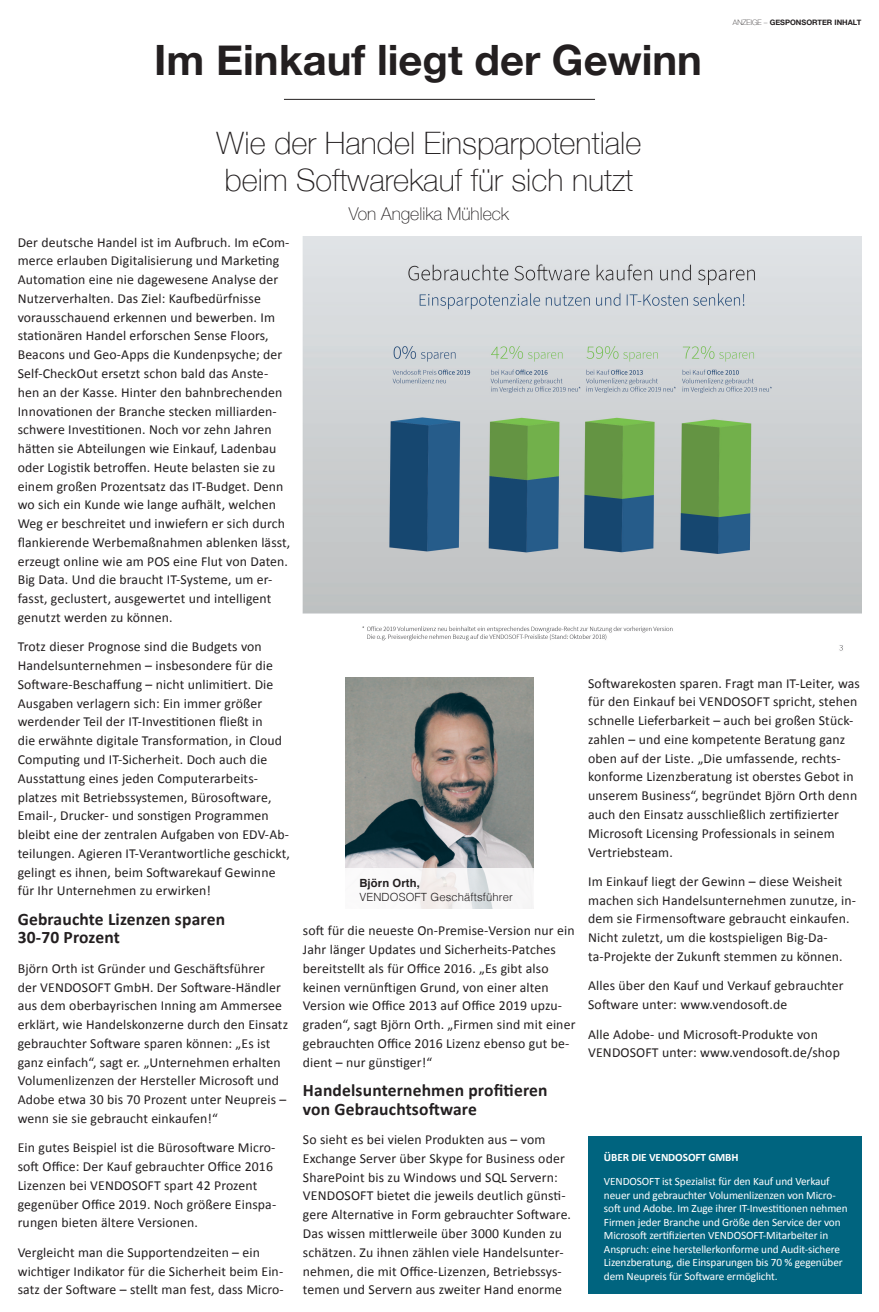
<style>
.page{position:relative;width:879px;height:1312px;background:#fff}
.page>*{position:absolute;margin:0;border:0;box-sizing:border-box;transform-origin:0 0}
.t1{font:700 41.75px "Helvetica Neue";color:#231f20}
.t2{font:100 30.88px/37px "Helvetica Neue";color:#231f20}
.t3{font:100 17.62px "Helvetica Neue";color:#231f20}
.t4{font:700 17.5px/18.8px "Calibri";letter-spacing:.01em;color:#231f20}
.t5{font:13.75px/18.8px "Calibri";letter-spacing:.01em;color:#231f20}
.t6{font:11.25px/13.5px "Calibri";letter-spacing:-.01em;color:#fff}
.t7{font:300 11.25px "Helvetica";letter-spacing:.01em;color:#231f20}
.t8{font:700 11.25px "Calibri";letter-spacing:-.01em;color:#fff}
.t9{font:700 11.25px "Helvetica";letter-spacing:.01em;color:#231f20}
.t10{font:700 7.5px "Helvetica Neue";color:#231f20}
.s1{font-weight:100}
</style>
<div class="page">
<hr style="left:284px;top:99px;width:311px;height:1px;background:#231f20">
<img style="left:303px;top:236px;width:558px;height:415px">
<div style="left:588px;top:1136px;width:273px;height:157px;background:#00647f"></div>
<img style="left:346px;top:677px;width:187px;height:190px">
<svg style="left:345px;top:867px;width:189px;height:42px;fill:#f7f6f7"></svg>
<h1 class="t1" style="left:154px;top:27px;width:549px">Im Einkauf liegt der Gewinn</h1>
<h2 class="t2" style="left:216px;top:123px;width:426px">Wie der Handel Einsparpotentiale beim Softwarekauf für sich nutzt</h2>
<p class="t3" style="left:349px;top:200px;width:162px">Von Angelika Mühleck</p>
<p class="t10" style="left:733px;top:16px;width:130px"><span class="s1">ANZEIGE –</span> GESPONSORTER INHALT</p>
<p class="t5" style="left:18px;top:233px;width:274px">Der deutsche Handel ist im Aufbruch. Im eCom&shy;merce erlauben Digitalisierung und Marketing Automation eine nie dagewesene Analyse der Nutzerverhalten. Das Ziel: Kaufbedürfnisse vorausschauend erkennen und bewerben. Im stationären Handel erforschen Sense Floors, Beacons und Geo-Apps die Kundenpsyche; der Self-CheckOut ersetzt schon bald das Anste&shy;hen an der Kasse. Hinter den bahnbrechenden Innovationen der Branche stecken milliarden&shy;schwere Investitionen. Noch vor zehn Jahren hätten sie Abteilungen wie Einkauf, Ladenbau oder Logistik betroffen. Heute belasten sie zu einem großen Prozentsatz das IT-Budget. Denn wo sich ein Kunde wie lange aufhält, welchen Weg er beschreitet und inwiefern er sich durch flankierende Werbemaßnahmen ablenken lässt, erzeugt online wie am POS eine Flut von Daten.<br>Big Data. Und die braucht IT-Systeme, um er&shy;fasst, geclustert, ausgewertet und intelligent genutzt werden zu können.</p>
<p class="t5" style="left:18px;top:637px;width:274px">Trotz dieser Prognose sind die Budgets von Handelsunternehmen – insbesondere für die Software-Beschaffung – nicht unlimitiert. Die Ausgaben verlagern sich: Ein immer größer werdender Teil der IT-Investitionen fließt in<br>die erwähnte digitale Transformation, in Cloud Computing und IT-Sicherheit. Doch auch die Ausstattung eines jeden Computerarbeits&shy;platzes mit Betriebssystemen, Bürosoftware, Email-, Drucker- und sonstigen Programmen bleibt eine der zentralen Aufgaben von EDV-Ab&shy;teilungen. Agieren IT-Verantwortliche geschickt, gelingt es ihnen, beim Softwarekauf Gewinne für Ihr Unternehmen zu erwirken!</p>
<p class="t4" style="left:18px;top:909px;width:209px">Gebrauchte Lizenzen sparen<br>30-70 Prozent</p>
<p class="t5" style="left:18px;top:958px;width:272px">Björn Orth ist Gründer und Geschäftsführer<br>der VENDOSOFT GmbH. Der Software-Händler aus dem oberbayrischen Inning am Ammersee erklärt, wie Handelskonzerne durch den Einsatz gebrauchter Software sparen können: „Es ist ganz einfach“, sagt er. „Unternehmen erhalten Volumenlizenzen der Hersteller Microsoft und Adobe etwa 30 bis 70 Prozent unter Neupreis – wenn sie sie gebraucht einkaufen!“</p>
<p class="t5" style="left:18px;top:1138px;width:260px">Ein gutes Beispiel ist die Bürosoftware Micro&shy;soft Office: Der Kauf gebrauchter Office 2016<br>Lizenzen bei VENDOSOFT spart 42 Prozent gegenüber Office 2019. Noch größere Einspa&shy;rungen bieten ältere Versionen.</p>
<p class="t5" style="left:18px;top:1242px;width:268px">Vergleicht man die Supportendzeiten – ein wichtiger Indikator für die Sicherheit beim Ein&shy;satz der Software – stellt man fest, dass Micro-</p>
<p class="t9" style="left:359px;top:873px;width:62px">Björn Orth,</p>
<p class="t7" style="left:359px;top:886px;width:155px">VENDOSOFT Geschäftsführer</p>
<p class="t5" style="left:303px;top:921px;width:274px">soft für die neueste On-Premise-Version nur ein Jahr länger Updates und Sicherheits-Patches bereitstellt als für Office 2016. „Es gibt also keinen vernünftigen Grund, von einer alten Version wie Office 2013 auf Office 2019 upzu&shy;graden“, sagt Björn Orth. „Firmen sind mit einer gebrauchten Office 2016 Lizenz ebenso gut be&shy;dient – nur günstiger!“</p>
<p class="t4" style="left:303px;top:1080px;width:246px">Handelsunternehmen profitieren von Gebrauchtsoftware</p>
<p class="t5" style="left:303px;top:1129px;width:270px">So sieht es bei vielen Produkten aus – vom Exchange Server über Skype for Business oder SharePoint bis zu Windows und SQL Servern:<br>VENDOSOFT bietet die jeweils deutlich günsti&shy;gere Alternative in Form gebrauchter Software.<br>Das wissen mittlerweile über 3000 Kunden zu schätzen. Zu ihnen zählen viele Handelsunter&shy;nehmen, die mit Office-Lizenzen, Betriebssys&shy;temen und Servern aus zweiter Hand enorme</p>
<p class="t5" style="left:588px;top:673px;width:273px">Softwarekosten sparen. Fragt man IT-Leiter, was für den Einkauf bei VENDOSOFT spricht, stehen schnelle Lieferbarkeit – auch bei großen Stück&shy;zahlen – und eine kompetente Beratung ganz oben auf der Liste. „Die umfassende, rechts&shy;konforme Lizenzberatung ist oberstes Gebot in unserem Business“, begründet Björn Orth denn auch den Einsatz ausschließlich zertifizierter Microsoft Licensing Professionals in seinem Vertriebsteam.</p>
<p class="t5" style="left:588px;top:871px;width:269px">Im Einkauf liegt der Gewinn – diese Weisheit machen sich Handelsunternehmen zunutze, in&shy;dem sie Firmensoftware gebraucht einkaufen.<br>Nicht zuletzt, um die kostspieligen Big-Da&shy;ta-Projekte der Zukunft stemmen zu können.</p>
<p class="t5" style="left:588px;top:976px;width:257px">Alles über den Kauf und Verkauf gebrauchter<br>Software unter: www.vendosoft.de</p>
<p class="t5" style="left:588px;top:1024px;width:253px">Alle Adobe- und Microsoft-Produkte von<br>VENDOSOFT unter: www.vendosoft.de/shop</p>
<p class="t8" style="left:604px;top:1149px;width:136px">ÜBER DIE VENDOSOFT GMBH</p>
<p class="t6" style="left:604px;top:1174px;width:245px">VENDOSOFT ist Spezialist für den Kauf und Verkauf neuer und gebrauchter Volumenlizenzen von Micro&shy;soft und Adobe. Im Zuge ihrer IT-Investitionen nehmen Firmen jeder Branche und Größe den Service der von Microsoft zertifizierten VENDOSOFT-Mitarbeiter in Anspruch: eine herstellerkonforme und Audit-sichere Lizenzberatung, die Einsparungen bis 70 % gegenüber dem Neupreis für Software ermöglicht.</p>
</div>
